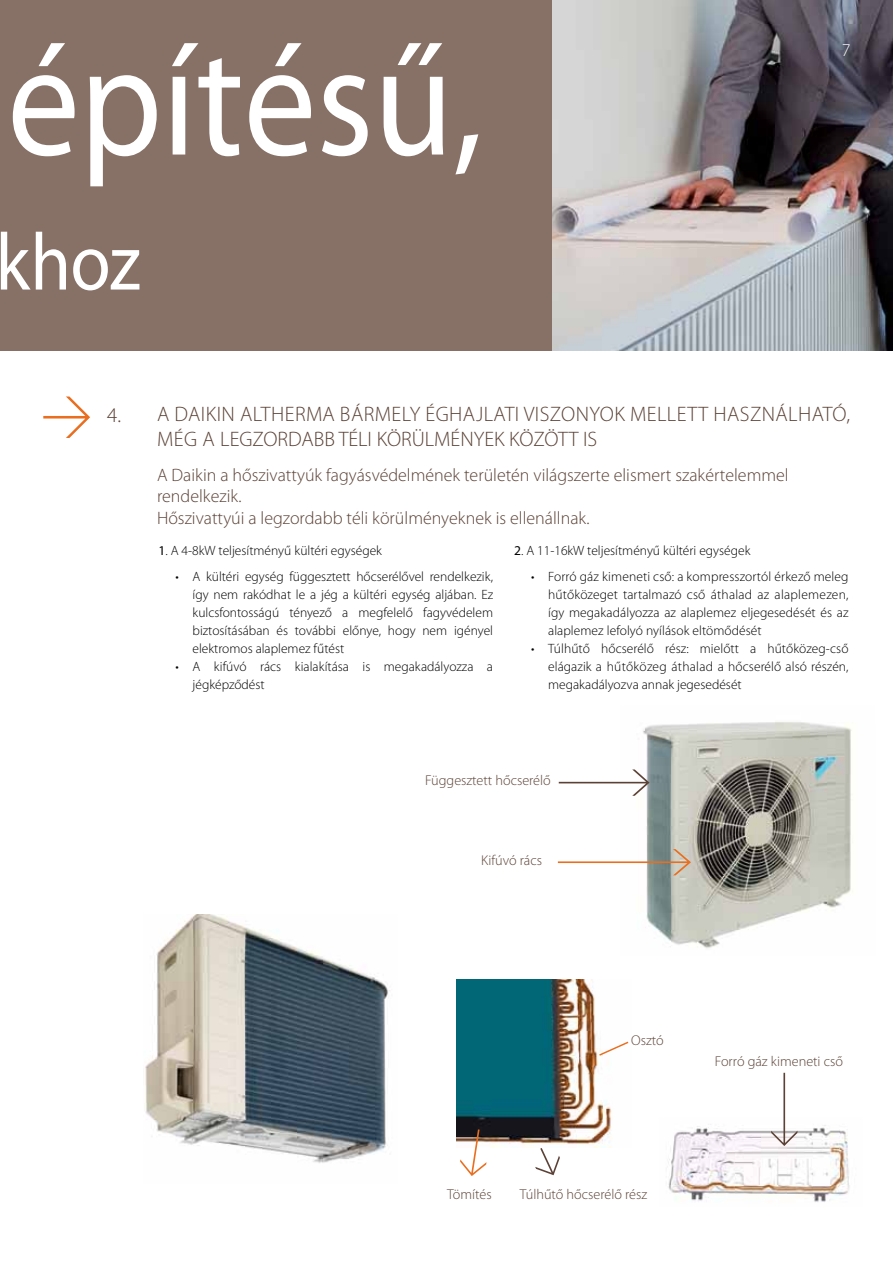
<style>
.page{position:relative;width:893px;height:1263px;background:#fff}
.page>*{position:absolute;margin:0;border:0;box-sizing:border-box;transform-origin:0 0}
.t1{font:160.65px "Myriad Pro";color:#fff;scale:.9 1}
.t2{font:81.45px "Myriad Pro";color:#fff;scale:.9 1}
.t3{font:300 21px/25.2px "Myriad Pro";letter-spacing:.02em;color:#5c4236}
.t4{font:300 18px/21.6px "Myriad Pro";color:#5c4236}
.t5{font:300 18px "Myriad Pro";color:#fff}
.t6{font:300 14.25px "Myriad Pro";color:#5c4236}
.t7{font:300 13.5px/18px "Myriad Pro";color:#000;text-align:justify}
.s1{font-weight:400}
</style>
<div class="page">
<div style="left:0;top:0;width:893px;height:351px;background:#877065"></div>
<img style="left:552px;top:0;width:341px;height:351px">
<img style="left:643px;top:722px;width:210px;height:227px">
<img style="left:668px;top:1125px;width:182px;height:77px">
<img style="left:456px;top:979px;width:156px;height:168px">
<svg style="left:559px;top:769px;width:90px;height:27px"></svg>
<svg style="left:558px;top:849px;width:133px;height:26px"></svg>
<svg style="left:771px;top:1073px;width:26px;height:73px"></svg>
<svg style="left:43px;top:396px;width:47px;height:42px"></svg>
<svg style="left:535px;top:1148px;width:25px;height:27px"></svg>
<svg style="left:460px;top:1129px;width:26px;height:47px"></svg>
<svg style="left:598px;top:1040px;width:31px;height:17px"></svg>
<img style="left:145px;top:914px;width:245px;height:249px">
<h1 class="t1" style="left:7px;top:2px;width:530px">építésű,</h1>
<h2 class="t2" style="left:-5px;top:212px;width:163px">khoz</h2>
<h3 class="t5" style="left:842px;top:40px;width:10px">7</h3>
<h3 class="t3" style="left:107px;top:402px;width:15px">4.</h3>
<h3 class="t3" style="left:157px;top:401px;width:695px">A DAIKIN ALTHERMA BÁRMELY ÉGHAJLATI VISZONYOK MELLETT HASZNÁLHATÓ,<br>MÉG A LEGZORDABB TÉLI KÖRÜLMÉNYEK KÖZÖTT IS</h3>
<h3 class="t4" style="left:157px;top:464px;width:633px">A Daikin a hőszivattyúk fagyásvédelmének területén világszerte elismert szakértelemmel rendelkezik.<br>Hőszivattyúi a legzordabb téli körülményeknek is ellenállnak.</h3>
<p class="t7" style="left:159px;top:542px;width:225px"><span class="s1">1</span>. A 4-8kW teljesítményű kültéri egységek</p>
<p class="t7" style="left:193px;top:568px;width:302px;text-indent:-17px">• A kültéri egység függesztett hőcserélővel rendelkezik, így nem rakódhat le a jég a kültéri egység aljában. Ez kulcsfontosságú tényező a megfelelő fagyvédelem biztosításában és további előnye, hogy nem igényel elektromos alaplemez fűtést</p>
<p class="t7" style="left:193px;top:658px;width:302px;text-indent:-17px">• A kifúvó rács kialakítása is megakadályozza a jégképződést</p>
<p class="t7" style="left:514px;top:541px;width:238px"><span class="s1">2</span>. A 11-16kW teljesítményű kültéri egységek</p>
<p class="t7" style="left:548px;top:568px;width:302px;text-indent:-17px">• Forró gáz kimeneti cső: a kompresszortól érkező meleg hűtőközeget tartalmazó cső áthalad az alaplemezen, így megakadályozza az alaplemez eljegesedését és az alaplemez lefolyó nyílások eltömődését</p>
<p class="t7" style="left:548px;top:640px;width:302px;text-indent:-17px">• Túlhűtő hőcserélő rész: mielőtt a hűtőközeg-cső elágazik a hűtőközeg áthalad a hőcserélő alsó részén, megakadályozva annak jegesedését</p>
<p class="t6" style="left:425px;top:772px;width:127px">Függesztett hőcserélő</p>
<p class="t6" style="left:481px;top:852px;width:62px">Kifúvó rács</p>
<p class="t6" style="left:631px;top:1033px;width:34px">Osztó</p>
<p class="t6" style="left:447px;top:1187px;width:46px">Tömítés</p>
<p class="t6" style="left:520px;top:1187px;width:129px">Túlhűtő hőcserélő rész</p>
<p class="t6" style="left:715px;top:1053px;width:130px">Forró gáz kimeneti cső</p>
</div>
